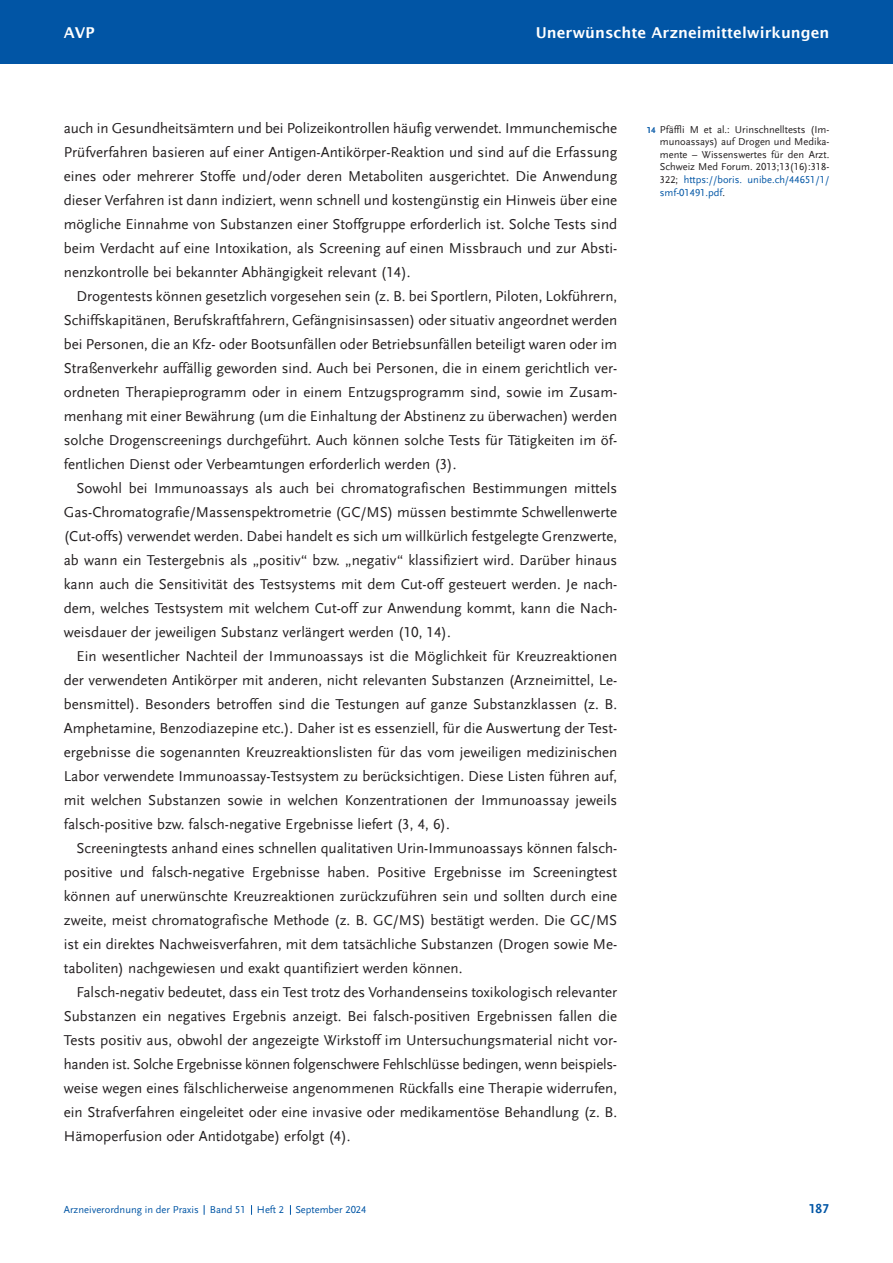
<style>
.page{position:relative;width:893px;height:1263px;background:#fff}
.page>*{position:absolute;margin:0;border:0;box-sizing:border-box;transform-origin:0 0}
.t1{font:15px/24px "Scala Sans LF";color:#231f20;text-align:justify}
.t2{font:600 15px "Lucida Sans";color:#fff}
.t3{font:700 13.5px "Scala Sans LF";color:#0155a5}
.t4{font:10.5px/12.6px "Scala Sans LF";color:#231f20;text-align:justify}
.t5{font:10.5px "Scala Sans LF";color:#0155a5}
.s1{font-weight:700;font-size:9px;color:#0155a5}
.s2{color:#0155a5}
</style>
<div class="page">
<div style="left:0;top:0;width:893px;height:64px;background:#0155a5"></div>
<p class="t2" style="left:64px;top:24px;width:32px">AVP</p>
<p class="t2" style="left:536px;top:24px;width:295px">Unerwünschte Arzneimittelwirkungen</p>
<p class="t1" style="left:64px;top:117px;width:555px">auch in Gesundheitsämtern und bei Polizeikontrollen häufig verwendet. Immunchemische Prüfverfahren basieren auf einer Antigen-Antikörper-Reaktion und sind auf die Erfassung eines oder mehrerer Stoffe und/oder deren Metaboliten ausgerichtet. Die Anwendung dieser Verfahren ist dann indiziert, wenn schnell und kostengünstig ein Hinweis über eine mögliche Einnahme von Substanzen einer Stoffgruppe erforderlich ist. Solche Tests sind beim Verdacht auf eine Intoxikation, als Screening auf einen Missbrauch und zur Absti&shy;nenzkontrolle bei bekannter Abhängigkeit relevant (14).</p>
<p class="t1" style="left:64px;top:285px;width:555px;text-indent:13px">Drogentests können gesetzlich vorgesehen sein (z. B. bei Sportlern, Piloten, Lokführern, Schiffskapitänen, Berufskraftfahrern, Gefängnisinsassen) oder situativ angeordnet werden bei Personen, die an Kfz- oder Bootsunfällen oder Betriebsunfällen beteiligt waren oder im Straßenverkehr auffällig geworden sind. Auch bei Personen, die in einem gerichtlich ver&shy;ordneten Therapieprogramm oder in einem Entzugsprogramm sind, sowie im Zusam&shy;menhang mit einer Bewährung (um die Einhaltung der Abstinenz zu überwachen) werden solche Drogenscreenings durchgeführt. Auch können solche Tests für Tätigkeiten im öf&shy;fentlichen Dienst oder Verbeamtungen erforderlich werden (3).</p>
<p class="t1" style="left:64px;top:477px;width:555px;text-indent:13px">Sowohl bei Immunoassays als auch bei chromatografischen Bestimmungen mittels Gas-Chromatografie/Massenspektrometrie (GC/MS) müssen bestimmte Schwellenwerte (Cut-offs) verwendet werden. Dabei handelt es sich um willkürlich festgelegte Grenzwerte, ab wann ein Testergebnis als „positiv“ bzw. „negativ“ klassifiziert wird. Darüber hinaus kann auch die Sensitivität des Testsystems mit dem Cut-off gesteuert werden. Je nach - dem, welches Testsystem mit welchem Cut-off zur Anwendung kommt, kann die Nach&shy;weisdauer der jeweiligen Substanz verlängert werden (10, 14).</p>
<p class="t1" style="left:64px;top:645px;width:555px;text-indent:13px">Ein wesentlicher Nachteil der Immunoassays ist die Möglichkeit für Kreuzreaktionen der verwendeten Antikörper mit anderen, nicht relevanten Substanzen (Arzneimittel, Le&shy;bensmittel). Besonders betroffen sind die Testungen auf ganze Substanzklassen (z. B.<br>Amphetamine, Benzodiazepine etc.). Daher ist es essenziell, für die Auswertung der Test&shy;ergebnisse die sogenannten Kreuzreaktionslisten für das vom jeweiligen medizinischen Labor verwendete Immunoassay-Testsystem zu berücksichtigen. Diese Listen führen auf, mit welchen Substanzen sowie in welchen Konzentrationen der Immunoassay jeweils falsch-positive bzw. falsch-negative Ergebnisse liefert (3, 4, 6).</p>
<p class="t1" style="left:64px;top:837px;width:555px;text-indent:13px">Screeningtests anhand eines schnellen qualitativen Urin-Immunoassays können falsch&shy;positive und falsch-negative Ergebnisse haben. Positive Ergebnisse im Screeningtest können auf unerwünschte Kreuzreaktionen zurückzuführen sein und sollten durch eine zweite, meist chromatografische Methode (z. B. GC/MS) bestätigt werden. Die GC/MS ist ein direktes Nachweisverfahren, mit dem tatsächliche Substanzen (Drogen sowie Me&shy;taboliten) nachgewiesen und exakt quantifiziert werden können.</p>
<p class="t1" style="left:64px;top:981px;width:555px;text-indent:13px">Falsch-negativ bedeutet, dass ein Test trotz des Vorhandenseins toxikologisch relevanter Substanzen ein negatives Ergebnis anzeigt. Bei falsch-positiven Ergebnissen fallen die Tests positiv aus, obwohl der angezeigte Wirkstoff im Untersuchungsmaterial nicht vor&shy;handen ist. Solche Ergebnisse können folgenschwere Fehlschlüsse bedingen, wenn beispiels - weise wegen eines fälschlicherweise angenommenen Rückfalls eine Therapie widerrufen, ein Strafverfahren eingeleitet oder eine invasive oder medikamentöse Behandlung (z. B.<br>Hä moperfusion oder Antidotgabe) erfolgt (4).</p>
<p class="t4" style="left:660px;top:123px;width:171px;text-indent:-13px"><span class="s1">14</span> Pfäffli M et al.: Urinschnelltests (Im&shy;munoassays) auf Drogen und Medika&shy;mente – Wissenswertes für den Arzt.<br>Schweiz Med Forum. 2013;13(16):318- 322; <span class="s2">https://boris. unibe.ch/44651/1/ smf-01491.pdf</span>.</p>
<p class="t5" style="left:64px;top:1204px;width:304px">Arzneiverordnung in der Praxis Band 51 Heft 2 September 2024</p>
<p class="t3" style="left:809px;top:1202px;width:22px">187</p>
</div>
